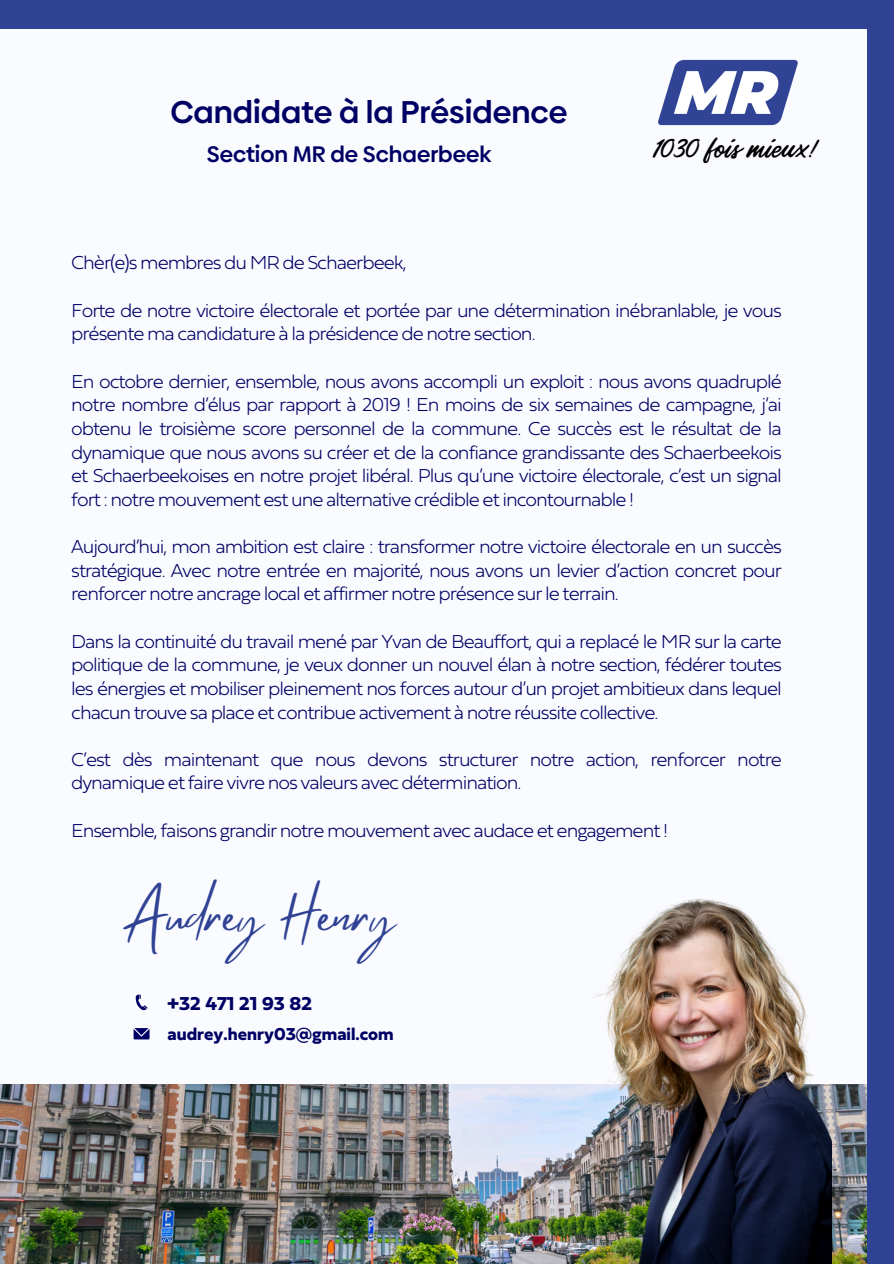
<style>
.page{position:relative;width:894px;height:1264px;background:#fff}
.page>*{position:absolute;margin:0;border:0;box-sizing:border-box;transform-origin:0 0}
.t1{font:49.65px "Mistrully";color:#2f4294}
.t2{font:600 31.5px "Biennale";color:#000064}
.t3{font:600 22.5px "Biennale";color:#000064}
.t4{font:20.7px "Forestland";color:#000}
.t5{font:100 19.5px/23.7px "Fieldwork Hum";letter-spacing:-.055em;color:#000064;text-align:justify}
.t6{font:700 19.5px "Fieldwork Hum";color:#000064}
.t7{font:700 18px "Fieldwork Hum";color:#000064}
</style>
<div class="page">
<div style="left:0;top:0;width:893px;height:1263px;background:#fafbff"></div>
<img style="left:0;top:1084px;width:867px;height:179px">
<svg style="left:136px;top:994px;width:11px;height:16px"></svg>
<svg style="left:133px;top:1028px;width:16px;height:11px"></svg>
<img style="left:658px;top:59px;width:140px;height:67px">
<div style="left:0;top:0;width:893px;height:29px;background:#2f4294"></div>
<div style="left:867px;top:17px;width:26px;height:643px;background:#2f4294"></div>
<img style="left:542px;top:899px;width:288px;height:364px">
<div style="left:867px;top:654px;width:26px;height:609px;background:#2f4294"></div>
<h2 class="t2" style="left:170px;top:91px;width:398px">Candidate à la Présidence</h2>
<p class="t3" style="left:207px;top:138px;width:286px">Section MR de Schaerbeek</p>
<p class="t4" style="left:652px;top:137px;width:164px">1030 fois mieux!</p>
<p class="t5" style="left:71px;top:251px;width:337px">Chèr(e)s membres du MR de Schaerbeek,</p>
<p class="t5" style="left:71px;top:298px;width:712px">Forte de notre victoire électorale et portée par une détermination inébranlable, je vous présente ma candidature à la présidence de notre section.</p>
<p class="t5" style="left:71px;top:369px;width:712px">En octobre dernier, ensemble, nous avons accompli un exploit : nous avons quadruplé notre nombre d’élus par rapport à 2019 ! En moins de six semaines de campagne, j’ai obtenu le troisième score personnel de la commune. Ce succès est le résultat de la dynamique que nous avons su créer et de la confiance grandissante des Schaerbeekois et Schaerbeekoises en notre projet libéral. Plus qu’une victoire électorale, c’est un signal fort : notre mouvement est une alternative crédible et incontournable !</p>
<p class="t5" style="left:71px;top:534px;width:712px">Aujourd’hui, mon ambition est claire : transformer notre victoire électorale en un succès stratégique. Avec notre entrée en majorité, nous avons un levier d’action concret pour renforcer notre ancrage local et affirmer notre présence sur le terrain.</p>
<p class="t5" style="left:71px;top:629px;width:712px">Dans la continuité du travail mené par Yvan de Beauffort, qui a replacé le MR sur la carte politique de la commune, je veux donner un nouvel élan à notre section, fédérer toutes les énergies et mobiliser pleinement nos forces autour d’un projet ambitieux dans lequel chacun trouve sa place et contribue activement à notre réussite collective.</p>
<p class="t5" style="left:71px;top:747px;width:712px">C’est dès maintenant que nous devons structurer notre action, renforcer notre dynamique et faire vivre nos valeurs avec détermination.</p>
<p class="t5" style="left:71px;top:818px;width:598px">Ensemble, faisons grandir notre mouvement avec audace et engagement !</p>
<h1 class="t1" style="left:121px;top:875px;width:276px">Audrey Henry</h1>
<p class="t6" style="left:167px;top:991px;width:146px">+32 471 21 93 82</p>
<p class="t7" style="left:167px;top:1023px;width:227px">audrey.henry03@gmail.com</p>
</div>
